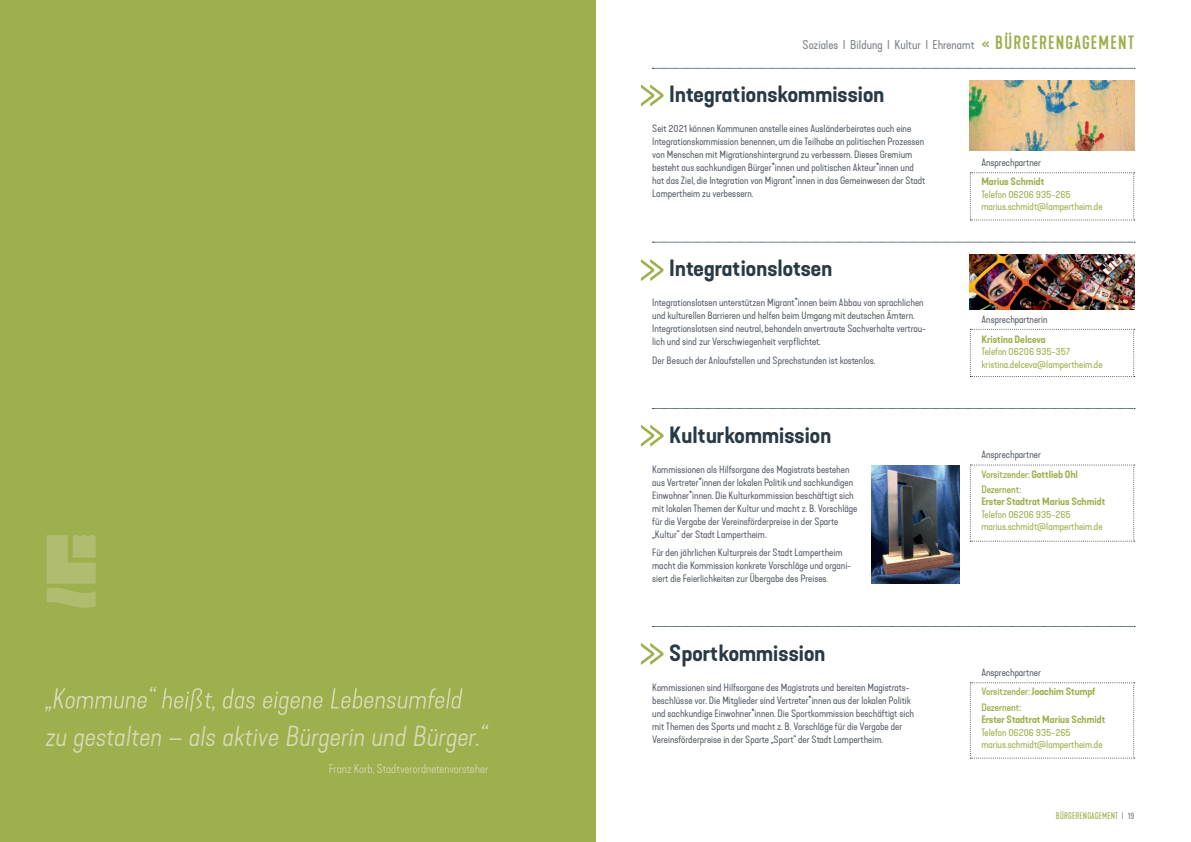
<style>
.page{position:relative;width:1191px;height:842px;background:#fff}
.page>*{position:absolute;margin:0;border:0;box-sizing:border-box;transform-origin:0 0}
.t1{font:italic 300 expanded 27px "Kapra Neue";color:#d5dab1}
.t2{font:600 expanded 22px "Kapra Neue";letter-spacing:.005em;color:#293a45}
.t3{font:expanded 12px "Kapra Neue";color:#7f828c}
.t4{font:300 expanded 12px "Kapra Neue";color:#d5dab1}
.t5{font:expanded 10px/13px "Kapra Neue";color:#5a616b}
.t6{font:expanded 10px/12.5px "Kapra Neue";color:#9eaf4e}
.t7{font:600 expanded 10px "Kapra Neue";color:#9eaf4e}
.t8{font:500 expanded 10px "Kapra Neue";color:#9eaf4e}
.t9{font:9px "Kapra Neue";letter-spacing:.025em;color:#9eaf4e}
.s1{font-weight:500;font-stretch:normal;font-size:18px;color:#9eaf4e}
.s2{font-weight:500;color:#9eaf4e}
.s3{font-weight:600;color:#9eaf4e}
.s4{color:#7f828c}
</style>
<div class="page">
<svg style="left:652px;top:68px;width:483px;height:1px"></svg>
<svg style="left:969px;top:172px;width:165px;height:48px"></svg>
<svg style="left:969px;top:464px;width:165px;height:78px"></svg>
<svg style="left:969px;top:682px;width:165px;height:77px"></svg>
<svg style="left:641px;top:85px;width:22px;height:21px"></svg>
<svg style="left:641px;top:425px;width:22px;height:22px"></svg>
<svg style="left:641px;top:643px;width:22px;height:22px"></svg>
<img style="left:969px;top:80px;width:165px;height:71px">
<img style="left:871px;top:465px;width:88px;height:119px">
<svg style="left:652px;top:242px;width:483px;height:1px"></svg>
<svg style="left:652px;top:408px;width:483px;height:1px"></svg>
<svg style="left:652px;top:626px;width:483px;height:1px"></svg>
<div style="left:0;top:0;width:595px;height:842px;background:#9eaf4e"></div>
<svg style="left:45px;top:686px;width:417px;height:29px"></svg>
<svg style="left:47px;top:535px;width:49px;height:73px"></svg>
<svg style="left:969px;top:329px;width:165px;height:48px"></svg>
<svg style="left:641px;top:259px;width:22px;height:22px"></svg>
<img style="left:969px;top:254px;width:165px;height:56px">
<h1 class="t1" style="left:45px;top:720px;width:443px">zu gestalten – als aktive Bürgerin und Bürger.“</h1>
<p class="t4" style="left:329px;top:761px;width:161px">Franz Korb, Stadtverordnetenvorsteher</p>
<p class="t3" style="left:802px;top:37px;width:333px">Soziales I Bildung I Kultur I Ehrenamt <span class="s1">« BÜRGERENGAGEMENT</span></p>
<h2 class="t2" style="left:669px;top:80px;width:217px">Integrationskommission</h2>
<p class="t5" style="left:652px;top:122px;width:275px">Seit 2021 können Kommunen anstelle eines Ausländerbeirates auch eine Integrationskommission benennen, um die Teilhabe an politischen Prozessen von Menschen mit Migrationshintergrund zu verbessern. Dieses Gremium besteht aus sachkundigen Bürger*innen und politischen Akteur*innen und hat das Ziel, die Integration von Migrant*innen in das Gemeinwesen der Stadt Lampertheim zu verbessern.</p>
<h2 class="t2" style="left:669px;top:254px;width:164px">Integrationslotsen</h2>
<p class="t5" style="left:652px;top:296px;width:275px">Integrationslotsen unterstützen Migrant*innen beim Abbau von sprachlichen und kulturellen Barrieren und helfen beim Umgang mit deutschen Ämtern.<br>Integrationslotsen sind neutral, behandeln anvertraute Sachverhalte vertrau&shy;lich und sind zur Verschwiegenheit verpflichtet.</p>
<p class="t5" style="left:652px;top:354px;width:224px">Der Besuch der Anlaufstellen und Sprechstunden ist kostenlos.</p>
<h2 class="t2" style="left:669px;top:421px;width:163px">Kulturkommission</h2>
<p class="t5" style="left:652px;top:463px;width:207px">Kommissionen als Hilfsorgane des Magistrats bestehen aus Vertreter*innen der lokalen Politik und sachkundigen Einwohner*innen. Die Kulturkommission beschäftigt sich mit lokalen Themen der Kultur und macht z. B. Vorschläge für die Vergabe der Vereinsförderpreise in der Sparte „Kultur“ der Stadt Lampertheim.</p>
<p class="t5" style="left:652px;top:546px;width:200px">Für den jährlichen Kulturpreis der Stadt Lampertheim macht die Kommission konkrete Vorschläge und organi&shy;siert die Feierlichkeiten zur Übergabe des Preises.</p>
<h2 class="t2" style="left:669px;top:638px;width:158px">Sportkommission</h2>
<p class="t5" style="left:652px;top:681px;width:263px">Kommissionen sind Hilfsorgane des Magistrats und bereiten Magistrats&shy;beschlüsse vor. Die Mitglieder sind Vertreter*innen aus der lokalen Politik und sachkundige Einwohner*innen. Die Sportkommission beschäftigt sich mit Themen des Sports und macht z. B. Vorschläge für die Vergabe der Vereinsförderpreise in der Sparte „Sport“ der Stadt Lampertheim.</p>
<p class="t5" style="left:981px;top:156px;width:61px">Ansprechpartner</p>
<p class="t7" style="left:981px;top:175px;width:65px">Marius Schmidt</p>
<p class="t6" style="left:981px;top:188px;width:123px">Telefon 06206 935-265 marius.schmidt@lampertheim.de</p>
<p class="t5" style="left:981px;top:313px;width:67px">Ansprechpartnerin</p>
<p class="t7" style="left:981px;top:333px;width:66px">Kristina Delceva</p>
<p class="t6" style="left:981px;top:345px;width:123px">Telefon 06206 935-357 kristina.delceva@lampertheim.de</p>
<p class="t5" style="left:981px;top:445px;width:98px;line-height:19.6px">Ansprechpartner<br><span class="s2">Vorsitzender:</span> <span class="s3">Gottlieb Ohl</span></p>
<p class="t8" style="left:981px;top:483px;width:41px">Dezernent:</p>
<p class="t7" style="left:981px;top:495px;width:125px">Erster Stadtrat Marius Schmidt</p>
<p class="t6" style="left:981px;top:508px;width:123px">Telefon 06206 935-265 marius.schmidt@lampertheim.de</p>
<p class="t5" style="left:981px;top:662px;width:116px;line-height:19.6px">Ansprechpartner<br><span class="s2">Vorsitzender:</span> <span class="s3">Joachim Stumpf</span></p>
<p class="t8" style="left:981px;top:701px;width:41px">Dezernent:</p>
<p class="t7" style="left:981px;top:713px;width:125px">Erster Stadtrat Marius Schmidt</p>
<p class="t6" style="left:981px;top:726px;width:123px">Telefon 06206 935-265 marius.schmidt@lampertheim.de</p>
<p class="t9" style="left:1056px;top:811px;width:80px">BÜRGERENGAGEMENT <span class="s4">I 19</span></p>
</div>
